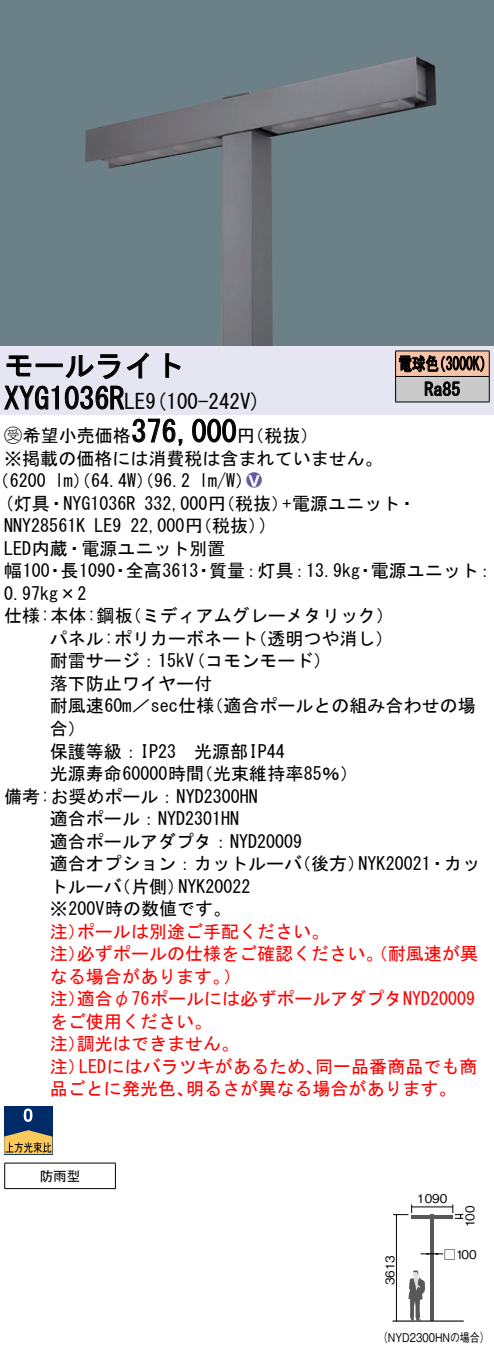
<style>
.page{position:relative;width:494px;height:1353px;background:#fff}
.page>*{position:absolute;margin:0;border:0;box-sizing:border-box;transform-origin:0 0}
.t1{font:30px "MS Gothic";color:#000}
.t2{font:21px "MS Gothic";color:#000}
.t3{font:18px/22.5px "MS Gothic";color:#000}
.t4{font:18px/22.5px "MS Gothic";color:#f00}
.t5{font:18px/25.5px "MS Gothic";color:#000;scale:.75 1}
.t6{font:18px "Ford Classification 1";color:#635aa0}
.t7{font:13.5px "MS Gothic";color:#000}
.t8{font:12px "Gothic BBB Pro Medium 90 pv RKSJ H";color:#000}
.t9{font:12px "Gothic BBB Pro Medium 90 pv RKSJ H";color:#000;scale:.83 1}
.s1{font-size:30px}
.s2{font-family:"Ford Classification 1"}
.s3{color:#fff}
</style>
<div class="page">
<div style="left:0;top:0;width:493px;height:346px;background:#6c8087"></div>
<img style="left:85px;top:56px;width:351px;height:290px">
<div style="left:0;top:346px;width:493px;height:68px;background:#e6e5f2"></div>
<svg style="left:165px;top:353px;width:16px;height:25px"></svg>
<svg style="left:4px;top:352px;width:145px;height:58px"></svg>
<svg style="left:132px;top:418px;width:51px;height:28px"></svg>
<svg style="left:192px;top:418px;width:44px;height:25px"></svg>
<div style="left:4px;top:1106px;width:48px;height:48px;background:#002b69"></div>
<svg style="left:4px;top:1130px;width:48px;height:24px"></svg>
<svg style="left:24px;top:1108px;width:8px;height:14px"></svg>
<hr style="left:4px;top:1162px;width:112px;height:1px;background:#000">
<svg style="left:4px;top:1163px;width:1px;height:25px"></svg>
<svg style="left:115px;top:1163px;width:1px;height:25px"></svg>
<hr style="left:4px;top:1188px;width:112px;height:1px;background:#000">
<hr style="left:395px;top:350px;width:94px;height:1px;background:#000">
<hr style="left:395px;top:401px;width:94px;height:1px;background:#000">
<svg style="left:395px;top:351px;width:94px;height:50px;background:#a5948b"></svg>
<hr style="left:430px;top:1214px;width:3px;height:107px;background:#595757">
<hr style="left:392px;top:1320px;width:71px;height:1px;background:#000">
<hr style="left:395px;top:1214px;width:1px;height:107px;background:#000">
<svg style="left:408px;top:1270px;width:17px;height:51px"></svg>
<svg style="left:420px;top:1253px;width:22px;height:2px"></svg>
<svg style="left:411px;top:1214px;width:41px;height:4px"></svg>
<svg style="left:393px;top:1204px;width:19px;height:11px"></svg>
<hr style="left:411px;top:1206px;width:41px;height:1px;background:#000">
<svg style="left:452px;top:1204px;width:11px;height:15px"></svg>
<h1 class="t1" style="left:4px;top:350px;width:182px">モールライト</h1>
<p class="t2" style="left:109px;top:391px;width:153px"><span class="s1">R</span>LE (9 100-242 (V</p>
<h1 class="t1" style="left:4px;top:383px;width:107px">XYG1036</h1>
<h1 class="t1" style="left:131px;top:416px;width:106px">376,000</h1>
<p class="t3" style="left:4px;top:424px;width:380px"><span class="s2">B</span>希望小売価格<br>※掲載の価格には消費税は含まれていません。</p>
<p class="t6" style="left:246px;top:471px;width:17px">2<span class="s3">8</span></p>
<p class="t3" style="left:237px;top:424px;width:82px">（円税抜(</p>
<p class="t3" style="left:199px;top:470px;width:55px">l m (W/</p>
<p class="t3" style="left:-8px;top:470px;width:56px">（6200</p>
<p class="t3" style="left:55px;top:470px;width:137px">lm）（64.4 ）（W 96.2</p>
<p class="t5" style="left:424px;top:351px;width:49px;text-indent:-26px">電球色<br>Ra85</p>
<p class="t5" style="left:432px;top:351px;width:82px">（3000 (K</p>
<p class="t3" style="left:4px;top:492px;width:133px">(灯具・NYG1036R</p>
<p class="t3" style="left:144px;top:492px;width:146px">332,000 （円税抜）</p>
<p class="t3" style="left:282px;top:492px;width:135px">+電源ユニット・</p>
<p class="t3" style="left:130px;top:515px;width:137px">22,000 （円税抜(</p>
<p class="t3" style="left:259px;top:515px;width:10px">(</p>
<p class="t3" style="left:4px;top:515px;width:223px">NNY28561K<br>LED内蔵・電源ユニット別置</p>
<p class="t3" style="left:94px;top:515px;width:28px">LE9</p>
<p class="t3" style="left:126px;top:560px;width:74px">全高3613</p>
<p class="t3" style="left:4px;top:560px;width:84px">幅100<br>0.97kg×2</p>
<p class="t3" style="left:209px;top:560px;width:37px">質量</p>
<p class="t3" style="left:257px;top:560px;width:37px">灯具</p>
<p class="t3" style="left:370px;top:560px;width:109px">電源ユニット</p>
<p class="t3" style="left:60px;top:560px;width:56px">長1090</p>
<p class="t3" style="left:290px;top:560px;width:71px">：13.9kg</p>
<p class="t3" style="left:242px;top:560px;width:19px">：</p>
<p class="t3" style="left:475px;top:560px;width:19px">：</p>
<p class="t3" style="left:46px;top:560px;width:19px">・</p>
<p class="t3" style="left:111px;top:560px;width:19px">・</p>
<p class="t3" style="left:195px;top:560px;width:19px">・</p>
<p class="t3" style="left:356px;top:560px;width:19px">・</p>
<p class="t3" style="left:124px;top:605px;width:271px">（ミディアムグレーメタリック(</p>
<p class="t3" style="left:4px;top:605px;width:130px">仕様:本体:鋼板</p>
<p class="t3" style="left:187px;top:627px;width:145px;text-indent:-137px">パネル:ポリカーボネート<br>（コモンモード(</p>
<p class="t3" style="left:249px;top:627px;width:145px">（透明つや消し(</p>
<p class="t3" style="left:50px;top:650px;width:146px">耐雷サージ：15kV</p>
<p class="t3" style="left:50px;top:672px;width:164px">落下防止ワイヤー付</p>
<p class="t3" style="left:205px;top:695px;width:271px">（適合ポールとの組み合わせの場</p>
<p class="t3" style="left:50px;top:695px;width:166px">耐風速60 ／m sec仕様</p>
<p class="t3" style="left:50px;top:717px;width:37px">合(</p>
<p class="t3" style="left:50px;top:740px;width:236px">保護等級：IP23　光源部IP44</p>
<p class="t3" style="left:195px;top:762px;width:164px">（光束維持率85％(</p>
<p class="t3" style="left:50px;top:762px;width:156px">光源寿命60000時間</p>
<p class="t3" style="left:4px;top:785px;width:255px">備考:お奨めポール：NYD2300HN</p>
<p class="t3" style="left:50px;top:807px;width:190px">適合ポール：NYD2301HN</p>
<p class="t3" style="left:50px;top:830px;width:253px">適合ポールアダプタ：NYD20009</p>
<p class="t3" style="left:178px;top:852px;width:125px;text-indent:-128px">適合オプション：カットルーバ<br>NYK20022</p>
<p class="t3" style="left:293px;top:852px;width:73px">（後方）</p>
<p class="t3" style="left:358px;top:852px;width:123px">NYK20021・カッ</p>
<p class="t3" style="left:50px;top:875px;width:183px">トルーバ<br>※200V時の数値です。</p>
<p class="t4" style="left:77px;top:920px;width:253px">ポールは別途ご手配ください。</p>
<p class="t3" style="left:113px;top:875px;width:73px">（片側）</p>
<p class="t4" style="left:77px;top:920px;width:402px;text-indent:-27px">注）<br>必ずポールの仕様をご確認ください。（耐風速が異</p>
<p class="t4" style="left:50px;top:942px;width:37px">注）</p>
<p class="t4" style="left:77px;top:965px;width:399px;text-indent:-27px">なる場合があります。<br>適合φ76ポールには必ずポールアダプタNYD20009</p>
<p class="t4" style="left:223px;top:965px;width:19px">(</p>
<p class="t4" style="left:50px;top:987px;width:37px">注）</p>
<p class="t4" style="left:50px;top:1010px;width:163px">をご使用ください。</p>
<p class="t4" style="left:77px;top:1032px;width:163px">調光はできません。</p>
<p class="t4" style="left:50px;top:1032px;width:37px">注）</p>
<p class="t4" style="left:79px;top:1055px;width:245px">LEDにはバラツキがあるため、</p>
<p class="t4" style="left:315px;top:1055px;width:163px">同一品番商品でも商</p>
<p class="t4" style="left:50px;top:1055px;width:37px">注）</p>
<p class="t4" style="left:50px;top:1077px;width:145px">品ごとに発光色、</p>
<p class="t4" style="left:186px;top:1077px;width:272px">明るさが異なる場合があります。</p>
<p class="t7" style="left:40px;top:1169px;width:42px">防雨型</p>
<p class="t8" style="left:380px;top:1285px;width:32px;rotate:-90deg">3613</p>
<p class="t8" style="left:416px;top:1189px;width:32px">1090</p>
<p class="t8" style="left:460px;top:1227px;width:23px;rotate:-90deg">100</p>
<p class="t8" style="left:443px;top:1244px;width:34px">□100</p>
<p class="t9" style="left:377px;top:1328px;width:136px">（NYD2300HNの場合(</p>
</div>
